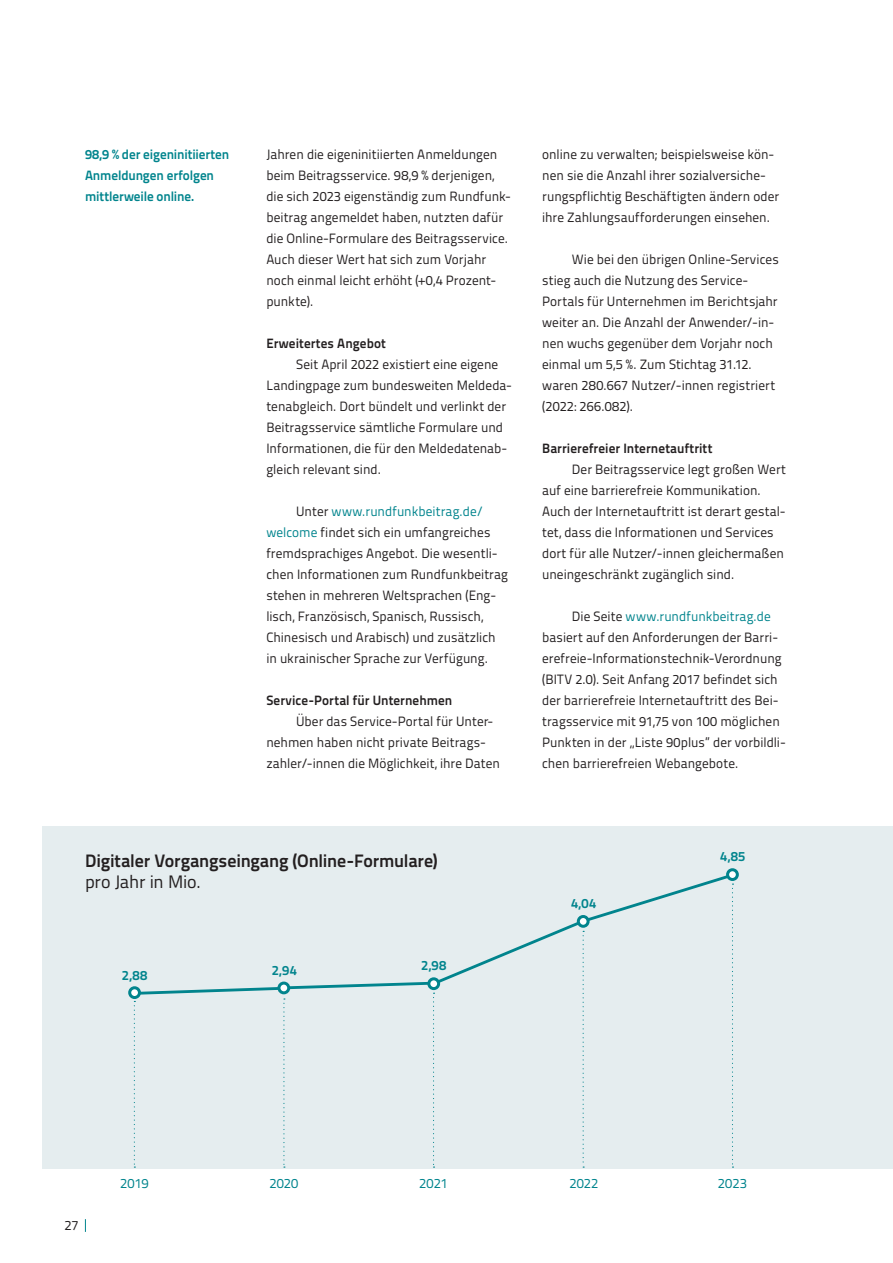
<style>
.page{position:relative;width:893px;height:1263px;background:#fff}
.page>*{position:absolute;margin:0;border:0;box-sizing:border-box;transform-origin:0 0}
.t1{font:700 18px/21px "Titillium Text 22 L";letter-spacing:-.015em;color:#231f20}
.t2{font:13.5px/21px "Titillium Text 22 L";letter-spacing:.005em;color:#231f20}
.t3{font:700 13.5px/21px "Titillium Text 22 L";letter-spacing:-.005em;color:#01848d}
.t4{font:700 13.5px "Titillium Text 22 L";letter-spacing:.005em;color:#231f20}
.t5{font:13.5px "Titillium Text 22 L";letter-spacing:.01em;color:#01848d}
.s1{color:#01848d}
.s2{font-weight:400}
</style>
<div class="page">
<svg style="left:85px;top:1219px;width:1px;height:13px"></svg>
<div style="left:43px;top:826px;width:850px;height:342px;background:#e5edef"></div>
<div style="left:726px;top:868px;width:13px;height:13px;border:3px solid #01848d;border-radius:50%"></div>
<div style="left:128px;top:986px;width:13px;height:13px;border:3px solid #01848d;border-radius:50%"></div>
<svg style="left:131px;top:871px;width:605px;height:297px"></svg>
<p class="t3" style="left:85px;top:143px;width:146px">98,9 % der eigeninitiierten<br>Anmeldungen erfolgen mittlerweile online.</p>
<p class="t2" style="left:266px;top:143px;width:246px">Jahren die eigeninitiierten Anmeldungen beim Beitragsservice. 98,9 % derjenigen, die sich 2023 eigenständig zum Rundfunk&shy;beitrag angemeldet haben, nutzten dafür die Online-Formulare des Beitragsservice.<br>Auch dieser Wert hat sich zum Vorjahr noch einmal leicht erhöht (+0,4 Prozent&shy;punkte).</p>
<h3 class="t4" style="left:266px;top:333px;width:121px">Erweitertes Angebot</h3>
<p class="t2" style="left:266px;top:353px;width:247px;text-indent:30px">Seit April 2022 existiert eine eigene Landingpage zum bundesweiten Meldeda&shy;tenabgleich. Dort bündelt und verlinkt der Beitragsservice sämtliche Formulare und Informationen, die für den Meldedatenab&shy;gleich relevant sind.</p>
<p class="t2" style="left:266px;top:500px;width:243px;text-indent:30px">Unter <span class="s1">www.rundfunkbeitrag.de/ welcome</span> findet sich ein umfangreiches fremdsprachiges Angebot. Die wesentli&shy;chen Informationen zum Rundfunkbeitrag stehen in mehreren Weltsprachen (Eng&shy;lisch, Französisch, Spanisch, Russisch, Chinesisch und Arabisch) und zusätzlich in ukrainischer Sprache zur Verfügung.</p>
<h3 class="t4" style="left:266px;top:690px;width:188px">Service-Portal für Unternehmen</h3>
<p class="t2" style="left:266px;top:710px;width:235px;text-indent:30px">Über das Service-Portal für Unter&shy;nehmen haben nicht private Beitrags&shy;zahler/-innen die Möglichkeit, ihre Daten</p>
<p class="t2" style="left:542px;top:143px;width:238px">online zu verwalten; beispielsweise kön&shy;nen sie die Anzahl ihrer sozialversiche&shy;rungspflichtig Beschäftigten ändern oder ihre Zahlungsaufforderungen einsehen.</p>
<p class="t2" style="left:542px;top:248px;width:238px;text-indent:30px">Wie bei den übrigen Online-Services stieg auch die Nutzung des Service-Portals für Unternehmen im Berichtsjahr weiter an. Die Anzahl der Anwender/-in&shy;nen wuchs gegenüber dem Vorjahr noch einmal um 5,5 %. Zum Stichtag 31.12. waren 280.667 Nutzer/-innen registriert (2022: 266.082).</p>
<h3 class="t4" style="left:542px;top:438px;width:172px">Barrierefreier Internetauftritt</h3>
<p class="t2" style="left:542px;top:458px;width:245px;text-indent:30px">Der Beitragsservice legt großen Wert auf eine barrierefreie Kommunikation.<br>Auch der Internetauftritt ist derart gestal&shy;tet, dass die Informationen und Services dort für alle Nutzer/-innen gleichermaßen uneingeschränkt zugänglich sind.</p>
<p class="t2" style="left:542px;top:605px;width:245px;text-indent:30px">Die Seite <span class="s1">www.rundfunkbeitrag.de </span>basiert auf den Anforderungen der Barri&shy;erefreie-Informationstechnik-Verordnung (BITV 2.0). Seit Anfang 2017 befindet sich der barrierefreie Internetauftritt des Bei&shy;tragsservice mit 91,75 von 100 möglichen Punkten in der „Liste 90plus” der vorbildli&shy;chen barrierefreien Webangebote.</p>
<p class="t1" style="left:85px;top:849px;width:354px">Digitaler Vorgangseingang (Online-Formulare) <span class="s2">pro Jahr in Mio.</span></p>
<p class="t3" style="left:720px;top:845px;width:27px">4,85</p>
<p class="t3" style="left:122px;top:963px;width:27px">2,88</p>
<p class="t3" style="left:272px;top:958px;width:27px">2,94</p>
<p class="t3" style="left:421px;top:954px;width:27px">2,98</p>
<p class="t3" style="left:571px;top:892px;width:27px">4,04</p>
<p class="t2" style="left:64px;top:1214px;width:16px">27</p>
<p class="t5" style="left:120px;top:1173px;width:30px">2019</p>
<p class="t5" style="left:269px;top:1173px;width:31px">2020</p>
<p class="t5" style="left:569px;top:1173px;width:31px">2022</p>
<p class="t5" style="left:419px;top:1173px;width:30px">2021</p>
<p class="t5" style="left:718px;top:1173px;width:31px">2023</p>
</div>
